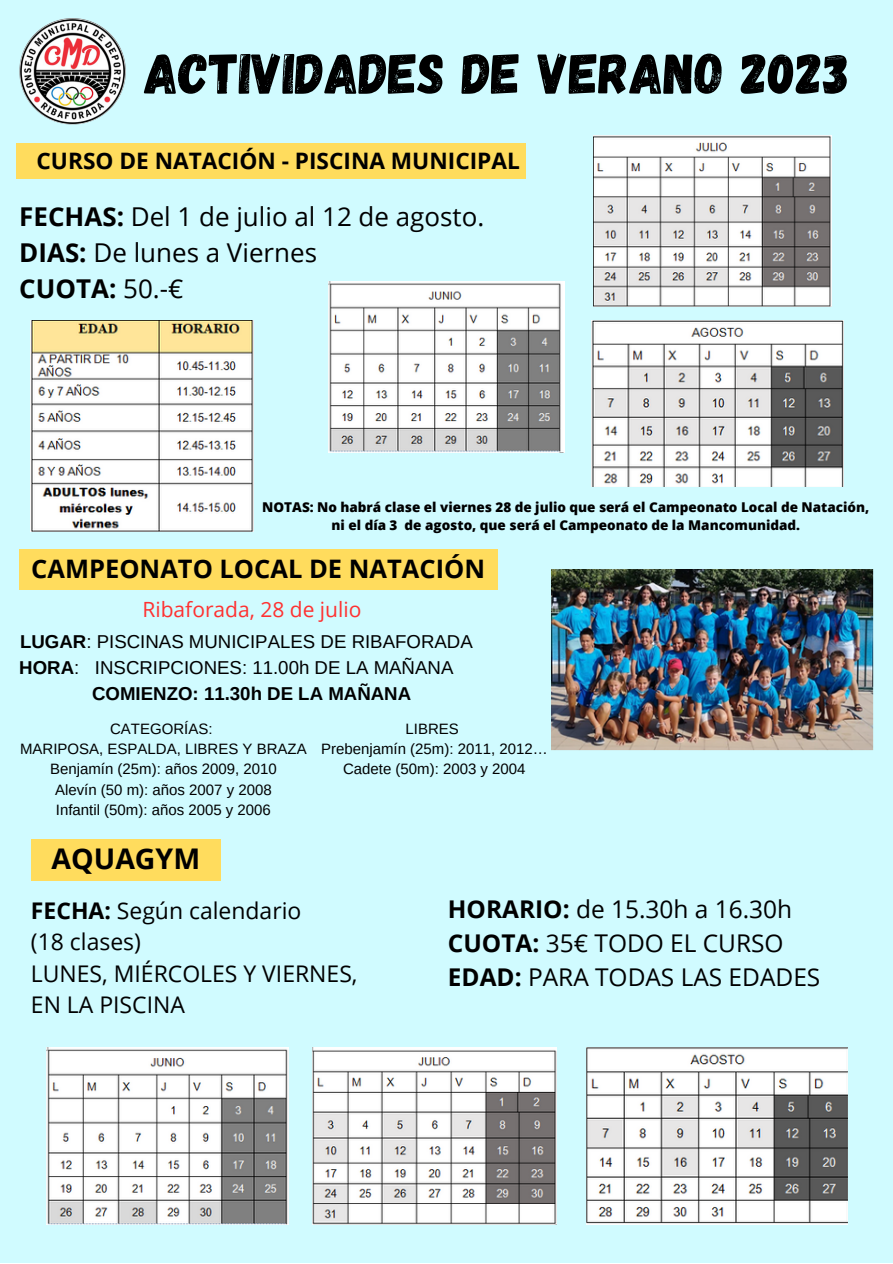
<style>
.page{position:relative;width:893px;height:1264px;background:#fff}
.page>*{position:absolute;margin:0;border:0;box-sizing:border-box;transform-origin:0 0}
.t1{font:56.85px "Gagalin";color:#000}
.t2{font:700 28.5px "Open Sans";color:#000}
.t3{font:25.95px "Open Sans";color:#000}
.t4{font:700 25.95px "Open Sans";color:#000}
.t5{font:700 25.5px "Open Sans";color:#000}
.t6{font:24.45px "Open Sans";color:#000}
.t7{font:22.95px/31.5px "Open Sans";color:#000}
.t8{font:700 22.65px "Open Sans";color:#000}
.t9{font:21px "Open Sans";color:#ff3131}
.t10{font:18.6px "Arimo";color:#000}
.t11{font:700 18.6px "Arimo";color:#000}
.t12{font:15px "Arimo";color:#000}
.t13{font:800 13.5px/18px "Open Sans";color:#000;text-align:center}
.s1{font-weight:700}
.s2{font-weight:400}
</style>
<div class="page">
<div style="left:0;top:0;width:892px;height:1262px;background:#d0fbff"></div>
<img style="left:19px;top:18px;width:107px;height:106px;border-radius:50%">
<img style="left:552px;top:569px;width:321px;height:181px">
<div style="left:31px;top:838px;width:189px;height:42px;background:#ffdc5d"></div>
<div style="left:19px;top:549px;width:478px;height:40px;background:#ffdc5d"></div>
<img style="left:46px;top:1047px;width:242px;height:177px">
<img style="left:586px;top:1047px;width:261px;height:177px">
<img style="left:313px;top:1047px;width:243px;height:177px">
<img style="left:328px;top:281px;width:236px;height:171px">
<img style="left:591px;top:320px;width:252px;height:167px">
<img style="left:594px;top:136px;width:237px;height:171px">
<img style="left:31px;top:320px;width:222px;height:212px">
<div style="left:16px;top:143px;width:509px;height:35px;background:#ffdc5d"></div>
<p class="t1" style="left:144px;top:37px;width:706px">ACTIVIDADES DE VERANO 2023</p>
<p class="t8" style="left:36px;top:145px;width:485px">CURSO DE NATACIÓN - PISCINA MUNICIPAL</p>
<p class="t3" style="left:19px;top:198px;width:466px"><span class="s1">FECHAS:</span> Del 1 de julio al 12 de agosto.</p>
<p class="t3" style="left:19px;top:234px;width:299px"><span class="s1">DIAS:</span> De lunes a Viernes</p>
<p class="t4" style="left:19px;top:270px;width:166px">CUOTA: <span class="s2">50.-€</span></p>
<p class="t13" style="left:262px;top:497px;width:608px">NOTAS: No habrá clase el viernes 28 de julio que será el Campeonato Local de Natación, ni el día 3 de agosto, que será el Campeonato de la Mancomunidad.</p>
<p class="t5" style="left:31px;top:550px;width:455px">CAMPEONATO LOCAL DE NATACIÓN</p>
<p class="t9" style="left:142px;top:594px;width:220px">Ribaforada, 28 de julio</p>
<p class="t10" style="left:20px;top:631px;width:454px"><span class="s1">LUGAR</span>: PISCINAS MUNICIPALES DE RIBAFORADA</p>
<p class="t10" style="left:19px;top:657px;width:435px"><span class="s1">HORA</span>: INSCRIPCIONES: 11.00h DE LA MAÑANA</p>
<p class="t11" style="left:92px;top:683px;width:320px">COMIENZO: 11.30h DE LA MAÑANA</p>
<p class="t12" style="left:110px;top:720px;width:104px">CATEGORÍAS:</p>
<p class="t12" style="left:20px;top:740px;width:288px">MARIPOSA, ESPALDA, LIBRES Y BRAZA</p>
<p class="t12" style="left:50px;top:760px;width:228px">Benjamín (25m): años 2009, 2010</p>
<p class="t12" style="left:55px;top:781px;width:218px">Alevín (50 m): años 2007 y 2008</p>
<p class="t12" style="left:56px;top:801px;width:216px">Infantil (50m): años 2005 y 2006</p>
<p class="t2" style="left:51px;top:839px;width:150px">AQUAGYM</p>
<p class="t12" style="left:405px;top:720px;width:55px">LIBRES</p>
<p class="t12" style="left:321px;top:740px;width:228px">Prebenjamín (25m): 2011, 2012…</p>
<p class="t12" style="left:343px;top:760px;width:184px">Cadete (50m): 2003 y 2004</p>
<p class="t7" style="left:31px;top:894px;width:272px"><span class="s1">FECHA:</span> Según calendario</p>
<p class="t7" style="left:31px;top:925px;width:111px">(18 clases)</p>
<p class="t7" style="left:31px;top:956px;width:328px">LUNES, MIÉRCOLES Y VIERNES,<br>EN LA PISCINA</p>
<p class="t6" style="left:448px;top:892px;width:346px"><span class="s1">HORARIO:</span> de 15.30h a 16.30h</p>
<p class="t6" style="left:448px;top:926px;width:337px"><span class="s1">CUOTA:</span> 35€ TODO EL CURSO</p>
<p class="t6" style="left:448px;top:959px;width:374px"><span class="s1">EDAD:</span> PARA TODAS LAS EDADES</p>
</div>
